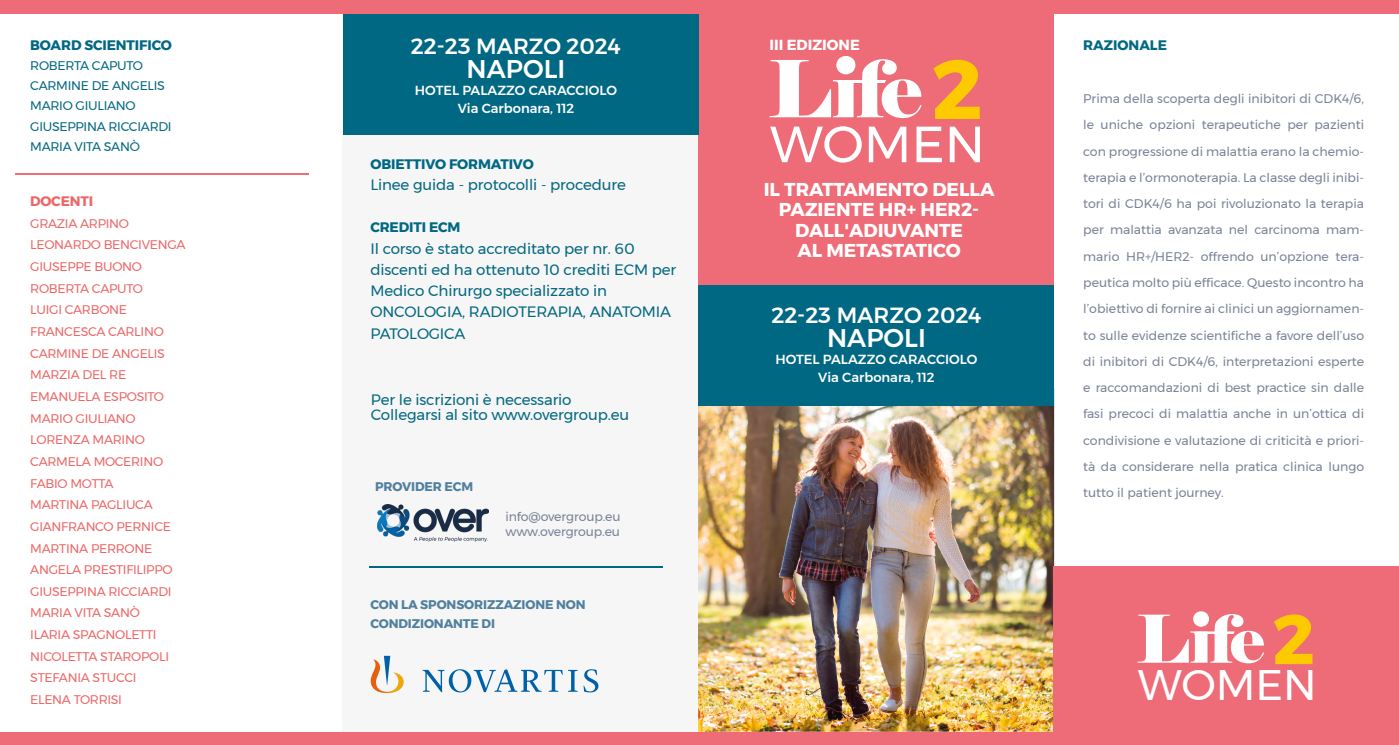
<style>
.page{position:relative;width:1399px;height:745px;background:#fff}
.page>*{position:absolute;margin:0;border:0;box-sizing:border-box;transform-origin:0 0}
.t1{font:700 83.5px "Montserrat";color:#fdca00}
.t2{font:700 70px "Montserrat";color:#fdca00}
.t3{font:50.88px "Montserrat";color:#fff}
.t4{font:42.62px "Montserrat";color:#fff}
.t5{font:500 25.5px "Montserrat";color:#fff}
.t6{font:500 21.88px "Montserrat";color:#fff}
.t7{font:700 18.62px/20.5px "Montserrat";color:#fff;text-align:center}
.t8{font:15px/21.2px "Montserrat";letter-spacing:-.01em;color:#046881}
.t9{font:700 14.5px "Montserrat";color:#fff}
.t10{font:700 13.75px "Montserrat";letter-spacing:-.01em;color:#006883}
.t11{font:700 13.75px "Montserrat";letter-spacing:-.01em;color:#ec6868}
.t12{font:500 13.12px/17.6px "Montserrat";color:#fff;text-align:center}
.t13{font:12.5px/26.2px "Montserrat";color:#7a8396;text-align:justify}
.t14{font:12.5px/21.6px "Montserrat";letter-spacing:-.02em;color:#ec6868}
.t15{font:12.5px/20px "Montserrat";letter-spacing:-.02em;color:#046881}
.t16{font:700 12.5px/18.8px "Montserrat";letter-spacing:-.01em;color:#50809f}
</style>
<div class="page">
<img style="left:698px;top:372px;width:357px;height:360px">
<div style="left:342px;top:0;width:356px;height:744px;background:#f6f6f6"></div>
<div style="left:1052px;top:566px;width:346px;height:178px;background:#ed6c77"></div>
<svg style="left:1137px;top:611px;width:126px;height:52px"></svg>
<hr style="left:369px;top:566px;width:293px;height:1px;background:#006883">
<svg style="left:370px;top:655px;width:228px;height:37px"></svg>
<div style="left:698px;top:0;width:355px;height:405px;background:#ed6c77"></div>
<div style="left:698px;top:285px;width:355px;height:120px;background:#006883"></div>
<div style="left:0;top:0;width:1398px;height:14px;background:#ed6c77"></div>
<svg style="left:769px;top:56px;width:152px;height:62px"></svg>
<img style="left:377px;top:504px;width:111px;height:38px">
<hr style="left:15px;top:173px;width:293px;height:1px;background:#ed6c77">
<div style="left:0;top:732px;width:1398px;height:12px;background:#ed6c77"></div>
<div style="left:343px;top:14px;width:355px;height:120px;background:#006883"></div>
<p class="t10" style="left:30px;top:34px;width:143px">BOARD SCIENTIFICO</p>
<p class="t15" style="left:30px;top:56px;width:143px">ROBERTA CAPUTO<br>CARMINE DE ANGELIS<br>MARIO GIULIANO<br>GIUSEPPINA RICCIARDI<br>MARIA VITA SANÒ</p>
<p class="t11" style="left:30px;top:190px;width:64px">DOCENTI</p>
<p class="t14" style="left:30px;top:212px;width:157px">GRAZIA ARPINO<br>LEONARDO BENCIVENGA<br>GIUSEPPE BUONO<br>ROBERTA CAPUTO<br>LUIGI CARBONE<br>FRANCESCA CARLINO<br>CARMINE DE ANGELIS<br>MARZIA DEL RE<br>EMANUELA ESPOSITO<br>MARIO GIULIANO<br>LORENZA MARINO<br>CARMELA MOCERINO<br>FABIO MOTTA<br>MARTINA PAGLIUCA<br>GIANFRANCO PERNICE<br>MARTINA PERRONE<br>ANGELA PRESTIFILIPPO<br>GIUSEPPINA RICCIARDI<br>MARIA VITA SANÒ<br>ILARIA SPAGNOLETTI<br>NICOLETTA STAROPOLI<br>STEFANIA STUCCI<br>ELENA TORRISI</p>
<h3 class="t6" style="left:411px;top:29px;width:211px">22-23 MARZO 2024</h3>
<h3 class="t5" style="left:466px;top:49px;width:100px">NAPOLI</h3>
<p class="t12" style="left:415px;top:82px;width:204px">HOTEL PALAZZO CARACCIOLO<br>Via Carbonara, 112</p>
<p class="t10" style="left:370px;top:152px;width:165px">OBIETTIVO FORMATIVO</p>
<p class="t8" style="left:370px;top:173px;width:257px">Linee guida - protocolli - procedure</p>
<p class="t10" style="left:370px;top:216px;width:92px">CREDITI ECM</p>
<p class="t8" style="left:370px;top:237px;width:307px">Il corso è stato accreditato per nr. 60 discenti ed ha ottenuto 10 crediti ECM per<br>Medico Chirurgo specializzato in<br>ONCOLOGIA, RADIOTERAPIA, ANATOMIA<br>PATOLOGICA</p>
<p class="t8" style="left:371px;top:391px;width:260px;line-height:15px">Per le iscrizioni è necessario<br>Collegarsi al sito www.overgroup.eu</p>
<p class="t16" style="left:375px;top:477px;width:100px">PROVIDER ECM</p>
<p class="t13" style="left:505px;top:509px;width:117px;line-height:15px">info@overgroup.eu www.overgroup.eu</p>
<p class="t16" style="left:370px;top:594px;width:217px">CON LA SPONSORIZZAZIONE NON<br>CONDIZIONANTE DI</p>
<p class="t9" style="left:769px;top:33px;width:92px">III EDIZIONE</p>
<h1 class="t1" style="left:931px;top:22px;width:52px">2</h1>
<h3 class="t3" style="left:769px;top:105px;width:216px">WOMEN</h3>
<h3 class="t7" style="left:763px;top:179px;width:232px">IL TRATTAMENTO DELLA<br>PAZIENTE HR+ HER2-<br>DALL'ADIUVANTE<br>AL METASTATICO</h3>
<h3 class="t6" style="left:771px;top:298px;width:211px">22-23 MARZO 2024</h3>
<h3 class="t5" style="left:827px;top:317px;width:100px">NAPOLI</h3>
<p class="t12" style="left:775px;top:351px;width:204px">HOTEL PALAZZO CARACCIOLO<br>Via Carbonara, 112</p>
<p class="t10" style="left:1082px;top:34px;width:85px">RAZIONALE</p>
<p class="t13" style="left:1082px;top:85px;width:282px">Prima della scoperta degli inibitori di CDK4/6, le uniche opzioni terapeutiche per pazienti con progressione di malattia erano la chemio&shy;terapia e l’ormonoterapia. La classe degli inibi&shy;tori di CDK4/6 ha poi rivoluzionato la terapia per malattia avanzata nel carcinoma mam&shy;mario HR+/HER2- offrendo un’opzione tera&shy;peutica molto più efficace. Questo incontro ha l’obiettivo di fornire ai clinici un aggiornamen&shy;to sulle evidenze scientifiche a favore dell’uso di inibitori di CDK4/6, interpretazioni esperte e raccomandazioni di best practice sin dalle fasi precoci di malattia anche in un’ottica di condivisione e valutazione di criticità e priori&shy;tà da considerare nella pratica clinica lungo tutto il patient journey.</p>
<h2 class="t2" style="left:1272px;top:582px;width:44px">2</h2>
<h3 class="t4" style="left:1137px;top:652px;width:180px">WOMEN</h3>
</div>
